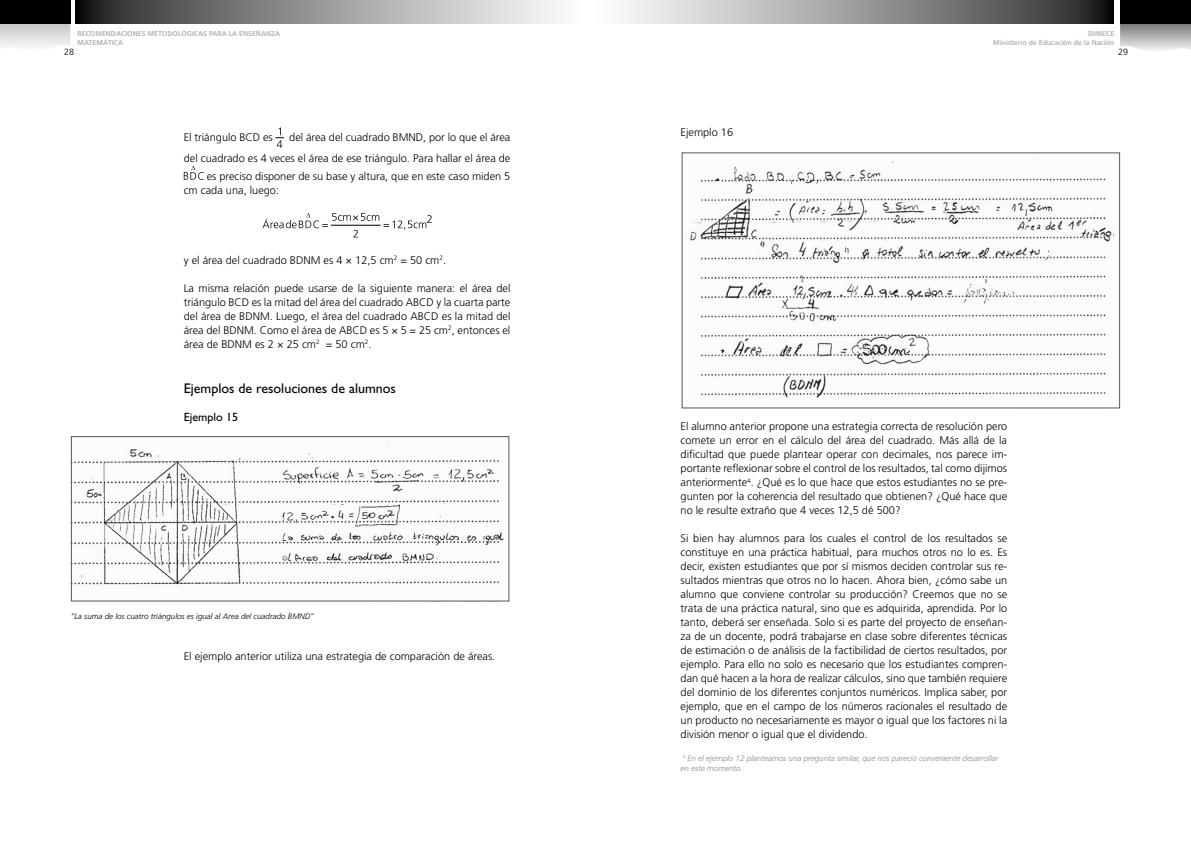
<style>
.page{position:relative;width:1191px;height:842px;background:#fff}
.page>*{position:absolute;margin:0;border:0;box-sizing:border-box;transform-origin:0 0}
.t1{font:14px "Gill Sans";color:#000}
.t2{font:12px "Gill Sans";color:#000}
.t3{font:300 11px/14px "Frutiger";color:#000;text-align:justify}
.t4{font:300 9px "Frutiger";color:#000}
.t5{font:italic 300 8px/10px "Frutiger";color:#87888a}
.t6{font:italic 300 8px "Frutiger";color:#000}
.t7{font:700 7px/9px "Frutiger";color:#b1b3b4}
</style>
<div class="page">
<svg style="left:0;top:23px;width:70px;height:24px;background:#d4d5d5"></svg>
<div style="left:0;top:0;width:70px;height:23px;background:#000"></div>
<svg style="left:76px;top:0;width:480px;height:23px;background:#909193"></svg>
<svg style="left:1120px;top:23px;width:71px;height:28px;background:#b0b1b3"></svg>
<div style="left:1120px;top:0;width:71px;height:23px;background:#000"></div>
<svg style="left:623px;top:0;width:490px;height:23px;background:#919294"></svg>
<svg style="left:276px;top:128px;width:7px;height:20px"></svg>
<svg style="left:184px;top:165px;width:20px;height:15px"></svg>
<svg style="left:262px;top:213px;width:170px;height:24px"></svg>
<img style="left:74px;top:436px;width:436px;height:165px">
<div style="left:71px;top:436px;width:438px;height:165px;border:1px solid #58585a"></div>
<img style="left:690px;top:161px;width:425px;height:237px">
<p class="t7" style="left:77px;top:29px;width:204px">RECOMENDACIONES METODOLÓGICAS PARA LA ENSEÑANZA<br>MATEMÁTICA</p>
<p class="t4" style="left:64px;top:47px;width:12px">28</p>
<p class="t3" style="left:184px;top:127px;width:328px;line-height:21px;text-align:right">del área del cuadrado BMND, por lo que el área<br>del cuadrado es 4 veces el área de ese triángulo. Para hallar el área de</p>
<p class="t3" style="left:184px;top:169px;width:328px;text-indent:23px">es preciso disponer de su base y altura, que en este caso miden 5 cm cada una, luego:</p>
<p class="t3" style="left:184px;top:130px;width:91px">El triángulo BCD es</p>
<p class="t3" style="left:184px;top:253px;width:264px">y el área del cuadrado BDNM es 4 × 12,5 cm<sup>2</sup> = 50 cm<sup>2</sup>.</p>
<p class="t3" style="left:184px;top:281px;width:328px">La misma relación puede usarse de la siguiente manera: el área del triángulo BCD es la mitad del área del cuadrado ABCD y la cuarta parte del área de BDNM. Luego, el área del cuadrado ABCD es la mitad del área del BDNM. Como el área de ABCD es 5 × 5 = 25 cm<sup>2</sup>, entonces el área de BDNM es 2 × 25 cm<sup>2</sup> = 50 cm<sup>2</sup>.</p>
<p class="t1" style="left:184px;top:380px;width:214px">Ejemplos de resoluciones de alumnos</p>
<p class="t2" style="left:184px;top:410px;width:56px">Ejemplo 15</p>
<p class="t6" style="left:71px;top:611px;width:244px">“La suma de los cuatro triángulos es igual al Area del cuadrado BMND”</p>
<p class="t3" style="left:184px;top:649px;width:313px">El ejemplo anterior utiliza una estrategia de comparación de áreas.</p>
<p class="t7" style="left:993px;top:29px;width:122px;text-align:right">DiNIECE<br>Ministerio de Educación de la Nación</p>
<p class="t3" style="left:680px;top:125px;width:54px">Ejemplo 16</p>
<p class="t4" style="left:1118px;top:47px;width:12px">29</p>
<p class="t3" style="left:680px;top:419px;width:328px">El alumno anterior propone una estrategia correcta de resolución pero comete un error en el cálculo del área del cuadrado. Más allá de la dificultad que puede plantear operar con decimales, nos parece im&shy;portante reflexionar sobre el control de los resultados, tal como dijimos anteriormente<sup>4</sup>. ¿Qué es lo que hace que estos estudiantes no se pre&shy;gunten por la coherencia del resultado que obtienen? ¿Qué hace que no le resulte extraño que 4 veces 12,5 dé 500?</p>
<p class="t3" style="left:680px;top:531px;width:328px">Si bien hay alumnos para los cuales el control de los resultados se constituye en una práctica habitual, para muchos otros no lo es. Es decir, existen estudiantes que por sí mismos deciden controlar sus re&shy;sultados mientras que otros no lo hacen. Ahora bien, ¿cómo sabe un alumno que conviene controlar su producción? Creemos que no se trata de una práctica natural, sino que es adquirida, aprendida. Por lo tanto, deberá ser enseñada. Solo si es parte del proyecto de enseñan&shy;za de un docente, podrá trabajarse en clase sobre diferentes técnicas de estimación o de análisis de la factibilidad de ciertos resultados, por ejemplo. Para ello no solo es necesario que los estudiantes compren&shy;dan qué hacen a la hora de realizar cálculos, sino que también requiere del dominio de los diferentes conjuntos numéricos. Implica saber, por ejemplo, que en el campo de los números racionales el resultado de un producto no necesariamente es mayor o igual que los factores ni la división menor o igual que el dividendo.</p>
<p class="t5" style="left:680px;top:753px;width:319px"><sup>4</sup> En el ejemplo 12 planteamos una pregunta similar, que nos pareció conveniente desarrollar en este momento.</p>
</div>
